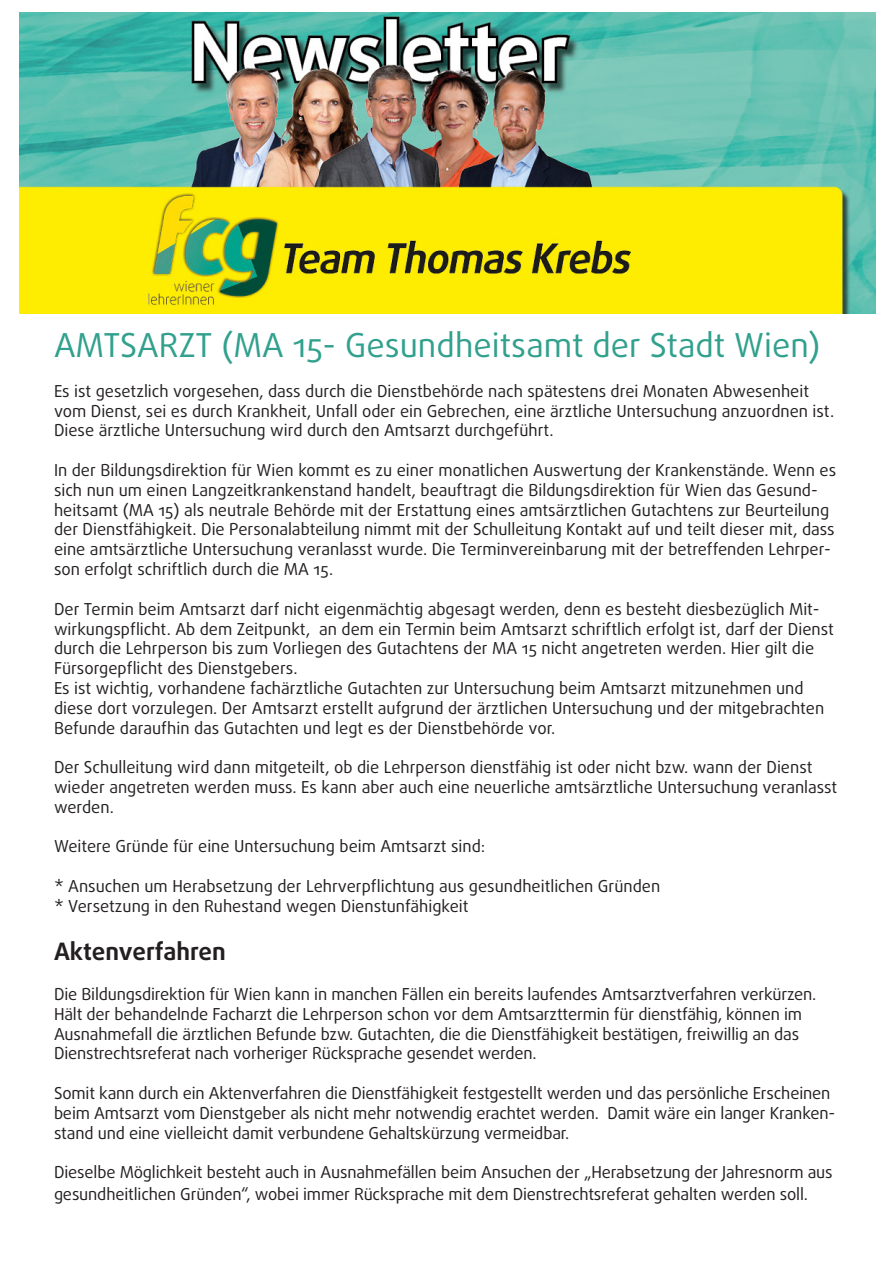
<style>
.page{position:relative;width:893px;height:1263px;background:#fff}
.page>*{position:absolute;margin:0;border:0;box-sizing:border-box;transform-origin:0 0}
.t1{font:33px "Daxline Pro";color:#31a08d}
.t2{font:700 24px "Daxline Pro";color:#231f20}
.t3{font:16.5px/19.8px "Daxline Pro";color:#231f20}
</style>
<div class="page">
<img style="left:20px;top:13px;width:855px;height:300px">
<h1 class="t1" style="left:54px;top:324px;width:768px">AMTSARZT (MA 15- Gesundheitsamt der Stadt Wien)</h1>
<p class="t3" style="left:54px;top:381px;width:782px">Es ist gesetzlich vorgesehen, dass durch die Dienstbehörde nach spätestens drei Monaten Abwesenheit vom Dienst, sei es durch Krankheit, Unfall oder ein Gebrechen, eine ärztliche Untersuchung anzuordnen ist.<br>Diese ärztliche Untersuchung wird durch den Amtsarzt durchgeführt.</p>
<p class="t3" style="left:54px;top:460px;width:784px">In der Bildungsdirektion für Wien kommt es zu einer monatlichen Auswertung der Krankenstände. Wenn es sich nun um einen Langzeitkrankenstand handelt, beauftragt die Bildungsdirektion für Wien das Gesund&shy;heitsamt (MA 15) als neutrale Behörde mit der Erstattung eines amtsärztlichen Gutachtens zur Beurteilung der Dienstfähigkeit. Die Personalabteilung nimmt mit der Schulleitung Kontakt auf und teilt dieser mit, dass eine amtsärztliche Untersuchung veranlasst wurde. Die Terminvereinbarung mit der betreffenden Lehrper&shy;son erfolgt schriftlich durch die MA 15.</p>
<p class="t3" style="left:54px;top:599px;width:781px">Der Termin beim Amtsarzt darf nicht eigenmächtig abgesagt werden, denn es besteht diesbezüglich Mit&shy;wirkungspflicht. Ab dem Zeitpunkt, an dem ein Termin beim Amtsarzt schriftlich erfolgt ist, darf der Dienst durch die Lehrperson bis zum Vorliegen des Gutachtens der MA 15 nicht angetreten werden. Hier gilt die Fürsorgepflicht des Dienstgebers.<br>Es ist wichtig, vorhandene fachärztliche Gutachten zur Untersuchung beim Amtsarzt mitzunehmen und diese dort vorzulegen. Der Amtsarzt erstellt aufgrund der ärztlichen Untersuchung und der mitgebrachten Befunde daraufhin das Gutachten und legt es der Dienstbehörde vor.</p>
<p class="t3" style="left:54px;top:757px;width:785px">Der Schulleitung wird dann mitgeteilt, ob die Lehrperson dienstfähig ist oder nicht bzw. wann der Dienst wieder angetreten werden muss. Es kann aber auch eine neuerliche amtsärztliche Untersuchung veranlasst werden.</p>
<p class="t3" style="left:54px;top:837px;width:433px">Weitere Gründe für eine Untersuchung beim Amtsarzt sind:</p>
<p class="t3" style="left:54px;top:876px;width:608px">* Ansuchen um Herabsetzung der Lehrverpflichtung aus gesundheitlichen Gründen * Versetzung in den Ruhestand wegen Dienstunfähigkeit</p>
<h2 class="t2" style="left:54px;top:937px;width:173px">Aktenverfahren</h2>
<p class="t3" style="left:54px;top:984px;width:764px">Die Bildungsdirektion für Wien kann in manchen Fällen ein bereits laufendes Amtsarztverfahren verkürzen.<br>Hält der behandelnde Facharzt die Lehrperson schon vor dem Amtsarzttermin für dienstfähig, können im Ausnahmefall die ärztlichen Befunde bzw. Gutachten, die die Dienstfähigkeit bestätigen, freiwillig an das Dienstrechtsreferat nach vorheriger Rücksprache gesendet werden.</p>
<p class="t3" style="left:54px;top:1083px;width:783px">Somit kann durch ein Aktenverfahren die Dienstfähigkeit festgestellt werden und das persönliche Erscheinen beim Amtsarzt vom Dienstgeber als nicht mehr notwendig erachtet werden. Damit wäre ein langer Kranken&shy;stand und eine vielleicht damit verbundene Gehaltskürzung vermeidbar.</p>
<p class="t3" style="left:54px;top:1161px;width:780px;line-height:21.6px">Dieselbe Möglichkeit besteht auch in Ausnahmefällen beim Ansuchen der „Herabsetzung der Jahresnorm aus gesundheitlichen Gründen“, wobei immer Rücksprache mit dem Dienstrechtsreferat gehalten werden soll.</p>
</div>
